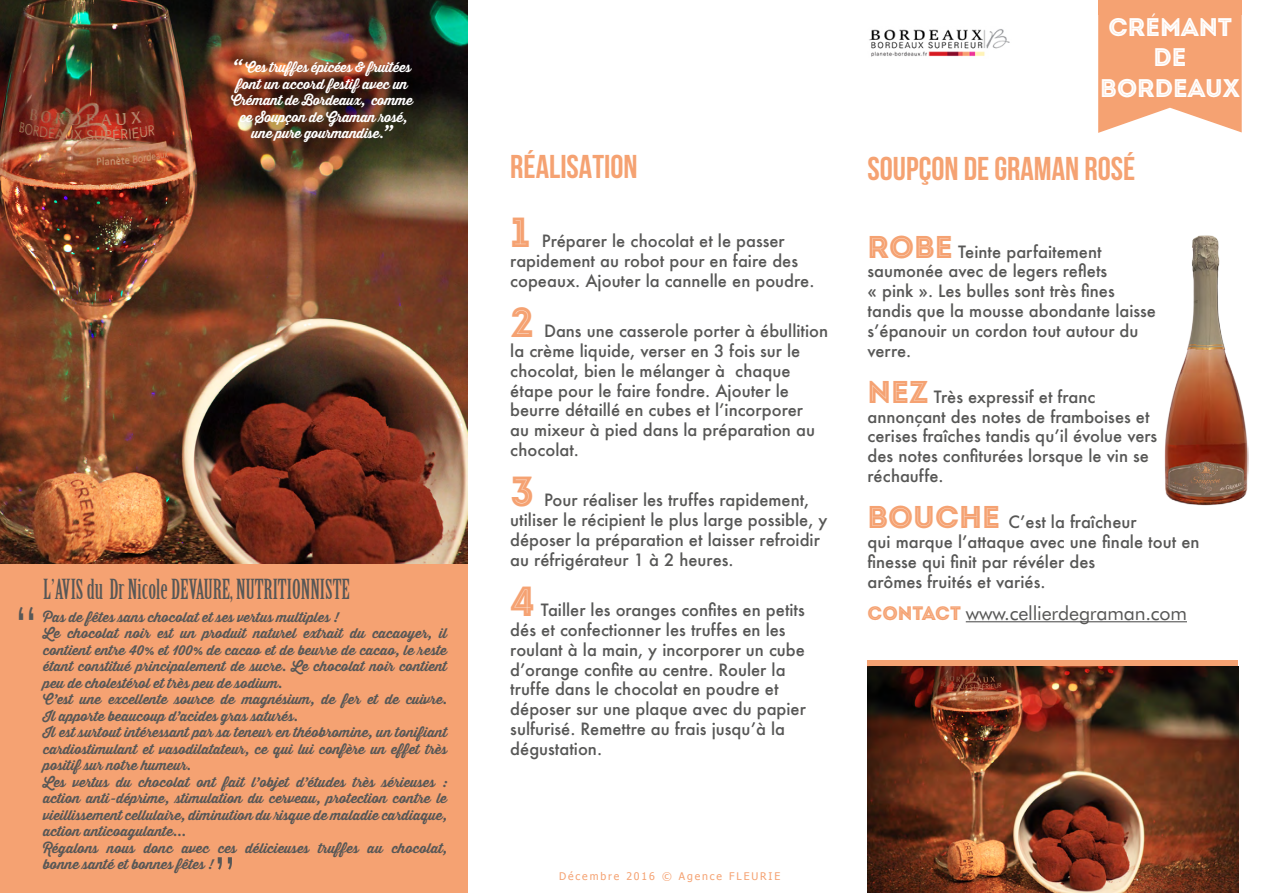
<style>
.page{position:relative;width:1263px;height:893px;background:#fff}
.page>*{position:absolute;margin:0;border:0;box-sizing:border-box;transform-origin:0 0}
.t1{font:46.5px "Century Gothic";color:#575756}
.t2{font:42px "Intro Black Inline";color:#f5a272}
.t3{font:700 33px "Bebas Neue";color:#f5a272}
.t4{font:27px "Birch Std";color:#575756}
.t5{font:25.5px/30.6px "Intro Black Inline";color:#fff;text-align:center}
.t6{font:19.5px "Futura BT";letter-spacing:-.01em;color:#575756}
.t7{font:500 16.5px/19.8px "Futura";color:#575756}
.t8{font:700 13.5px/16.5px "Thirsty Script";color:#575756}
.t9{font:700 13.5px/16.5px "Thirsty Script";letter-spacing:-.02em;color:#fff;text-align:center}
.t10{font:10.5px "Tahoma";letter-spacing:.18em;color:#f5a272}
.s1{font-size:18px}
.s2{font-family:"Intro Black Inline";font-weight:400;font-size:31.5px;color:#f5a272}
.s3{font-family:"Intro Black Inline";color:#f5a272}
</style>
<div class="page">
<div style="left:867px;top:660px;width:371px;height:7px;background:#f5a272"></div>
<hr style="left:966px;top:621px;width:221px;height:1px;background:#575756">
<div style="left:0;top:564px;width:468px;height:329px;background:#f5a272"></div>
<img style="left:867px;top:667px;width:371px;height:226px">
<img style="left:0;top:0;width:468px;height:564px">
<img style="left:1164px;top:235px;width:84px;height:271px">
<img style="left:869px;top:29px;width:141px;height:28px">
<div style="left:230px;top:59px;width:208px;height:109px;background:#000;opacity:.75"></div>
<svg style="left:218px;top:857px;width:14px;height:13px"></svg>
<svg style="left:1098px;top:15px;width:144px;height:118px;background:#f6ac82"></svg>
<div style="left:1098px;top:0;width:144px;height:15px;background:#f5a272"></div>
<p class="t9" style="left:231px;top:59px;width:183px"><span class="s1">“</span> Ces truffes épicées &amp; fruitées font un accord festif avec un<br>Crémant de Bordeaux, comme ce Soupçon de Graman rosé, une pure gourmandise.<span class="s1">”</span></p>
<h3 class="t4" style="left:43px;top:574px;width:308px">L’AVIS du Dr Nicole DEVAURE, NUTRITIONNISTE</h3>
<h1 class="t1" style="left:14px;top:596px;width:25px">“</h1>
<p class="t8" style="left:43px;top:609px;width:406px">Pas de fêtes sans chocolat et ses vertus multiples !<br>Le chocolat noir est un produit naturel extrait du cacaoyer, il contient entre 40% et 100% de cacao et de beurre de cacao, le reste étant constitué principalement de sucre. Le chocolat noir contient peu de cholestérol et très peu de sodium.<br>C’est une excellente source de magnésium, de fer et de cuivre.<br>Il apporte beaucoup d’acides gras saturés.<br>Il est surtout intéressant par sa teneur en théobromine, un tonifiant cardiostimulant et vasodilatateur, ce qui lui confère un effet très positif sur notre humeur.<br>Les vertus du chocolat ont fait l’objet d’études très sérieuses : action anti-déprime, stimulation du cerveau, protection contre le vieillissement cellulaire, diminution du risque de maladie cardiaque, action anticoagulante...<br>Régalons nous donc avec ces délicieuses truffes au chocolat, bonne santé et bonnes fêtes !</p>
<h3 class="t3" style="left:510px;top:148px;width:129px">RÉALISATION</h3>
<h2 class="t2" style="left:510px;top:206px;width:22px">1</h2>
<p class="t7" style="left:510px;top:231px;width:306px;text-indent:31px">Préparer le chocolat et le passer rapidement au robot pour en faire des copeaux. Ajouter la cannelle en poudre.</p>
<h2 class="t2" style="left:510px;top:296px;width:26px">2</h2>
<p class="t7" style="left:510px;top:321px;width:319px;text-indent:34px">Dans une casserole porter à ébullition la crème liquide, verser en 3 fois sur le chocolat, bien le mélanger à chaque étape pour le faire fondre. Ajouter le beurre détaillé en cubes et l’incorporer<br>au mixeur à pied dans la préparation au chocolat.</p>
<h2 class="t2" style="left:510px;top:465px;width:26px">3</h2>
<p class="t7" style="left:510px;top:490px;width:319px;text-indent:34px">Pour réaliser les truffes rapidement, utiliser le récipient le plus large possible, y déposer la préparation et laisser refroidir au réfrigérateur 1 à 2 heures.</p>
<h2 class="t2" style="left:510px;top:575px;width:27px">4</h2>
<p class="t7" style="left:510px;top:600px;width:297px;text-indent:30px">Tailler les oranges confites en petits dés et confectionner les truffes en les roulant à la main, y incorporer un cube d’orange confite au centre. Rouler la truffe dans le chocolat en poudre et déposer sur une plaque avec du papier sulfurisé. Remettre au frais jusqu’à la dégustation.</p>
<h3 class="t5" style="left:1100px;top:11px;width:141px">CRÉMANT<br>DE<br>BORDEAUX</h3>
<h3 class="t3" style="left:867px;top:150px;width:269px">SOUPÇON DE GRAMAN ROSÉ</h3>
<p class="t7" style="left:867px;top:241px;width:290px"><span class="s2">ROBE</span> Teinte parfaitement saumonée avec de legers reflets<br>« pink ». Les bulles sont très fines tandis que la mousse abondante laisse s’épanouir un cordon tout autour du verre.</p>
<p class="t7" style="left:867px;top:387px;width:291px"><span class="s2">NEZ</span> Très expressif et franc annonçant des notes de framboises et cerises fraîches tandis qu’il évolue vers des notes confiturées lorsque le vin se réchauffe.</p>
<p class="t7" style="left:867px;top:512px;width:333px"><span class="s2">BOUCHE</span> C’est la fraîcheur<br>qui marque l’attaque avec une finale tout en finesse qui finit par révéler des<br>arômes fruités et variés.</p>
<p class="t6" style="left:867px;top:601px;width:321px"><span class="s3">CONTACT</span> www.cellierdegraman.com</p>
<p class="t10" style="left:559px;top:869px;width:223px">Décembre 2016 © Agence FLEURIE</p>
</div>
